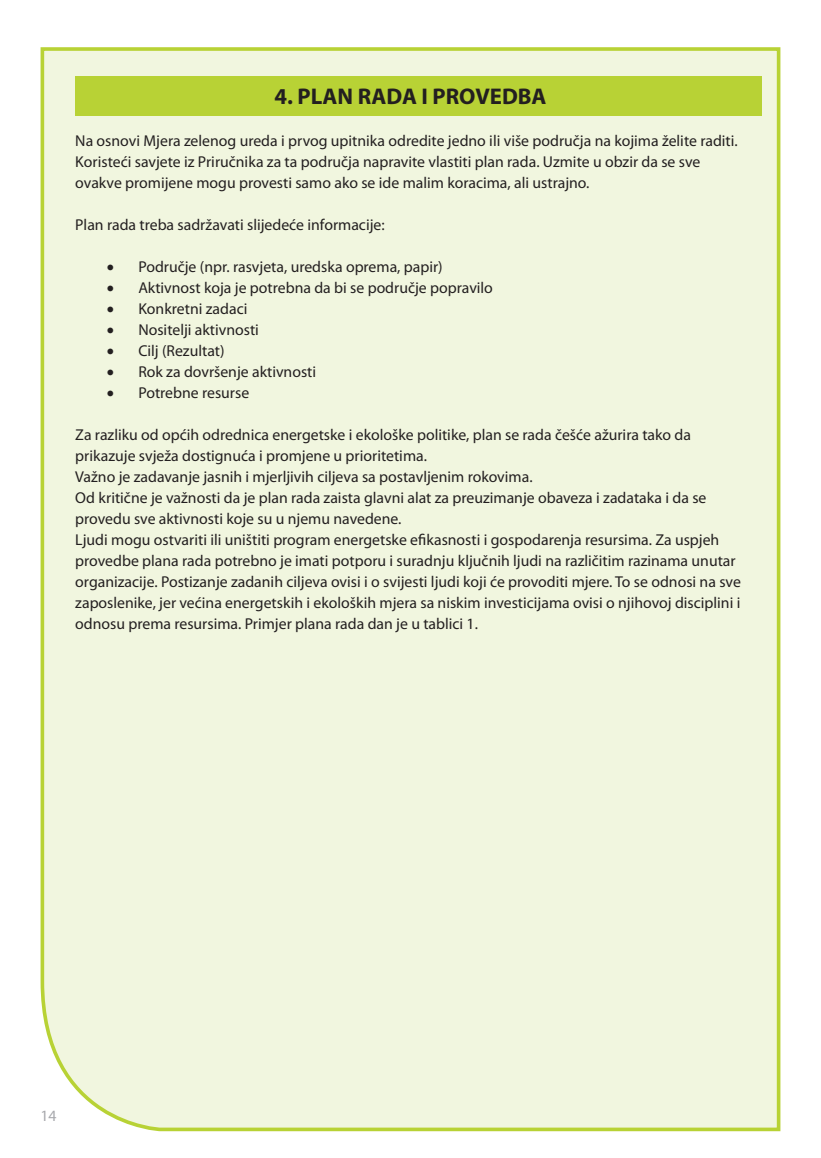
<style>
.page{position:relative;width:821px;height:1158px;background:#fff}
.page>*{position:absolute;margin:0;border:0;box-sizing:border-box;transform-origin:0 0}
.t1{font:700 22.75px "Myriad Pro";color:#231f20}
.t2{font:15.75px/21px "Myriad Pro";color:#231f20}
.t3{font:15.75px "Myriad Pro";color:#a8a9ad}
</style>
<div class="page">
<div style="left:40px;top:47px;width:741px;height:1085px;background:#f1f6df"></div>
<div style="left:75px;top:76px;width:686px;height:40px;background:#b8d235"></div>
<h1 class="t1" style="left:274px;top:82px;width:273px">4. PLAN RADA I PROVEDBA</h1>
<p class="t2" style="left:75px;top:130px;width:663px">Na osnovi Mjera zelenog ureda i prvog upitnika odredite jedno ili više područja na kojima želite raditi.<br>Koristeći savjete iz Priručnika za ta područja napravite vlastiti plan rada. Uzmite u obzir da se sve ovakve promijene mogu provesti samo ako se ide malim koracima, ali ustrajno.</p>
<p class="t2" style="left:75px;top:214px;width:311px">Plan rada treba sadržavati slijedeće informacije:</p>
<p class="t2" style="left:107px;top:256px;width:337px">• Područje (npr. rasvjeta, uredska oprema, papir)</p>
<p class="t2" style="left:107px;top:277px;width:387px">• Aktivnost koja je potrebna da bi se područje popravilo</p>
<p class="t2" style="left:107px;top:298px;width:142px">• Konkretni zadaci</p>
<p class="t2" style="left:107px;top:319px;width:153px">• Nositelji aktivnosti</p>
<p class="t2" style="left:107px;top:340px;width:119px">• Cilj (Rezultat)</p>
<p class="t2" style="left:107px;top:361px;width:211px">• Rok za dovršenje aktivnosti</p>
<p class="t2" style="left:107px;top:382px;width:144px">• Potrebne resurse</p>
<p class="t2" style="left:75px;top:424px;width:666px">Za razliku od općih odrednica energetske i ekološke politike, plan se rada češće ažurira tako da prikazuje svježa dostignuća i promjene u prioritetima.<br>Važno je zadavanje jasnih i mjerljivih ciljeva sa postavljenim rokovima.<br>Od kritične je važnosti da je plan rada zaista glavni alat za preuzimanje obaveza i zadataka i da se provedu sve aktivnosti koje su u njemu navedene.<br>Ljudi mogu ostvariti ili uništiti program energetske efikasnosti i gospodarenja resursima. Za uspjeh provedbe plana rada potrebno je imati potporu i suradnju ključnih ljudi na različitim razinama unutar organizacije. Postizanje zadanih ciljeva ovisi i o svijesti ljudi koji će provoditi mjere. To se odnosi na sve zaposlenike, jer većina energetskih i ekoloških mjera sa niskim investicijama ovisi o njihovoj disciplini i odnosu prema resursima. Primjer plana rada dan je u tablici 1.</p>
<p class="t3" style="left:41px;top:1105px;width:18px">14</p>
</div>
